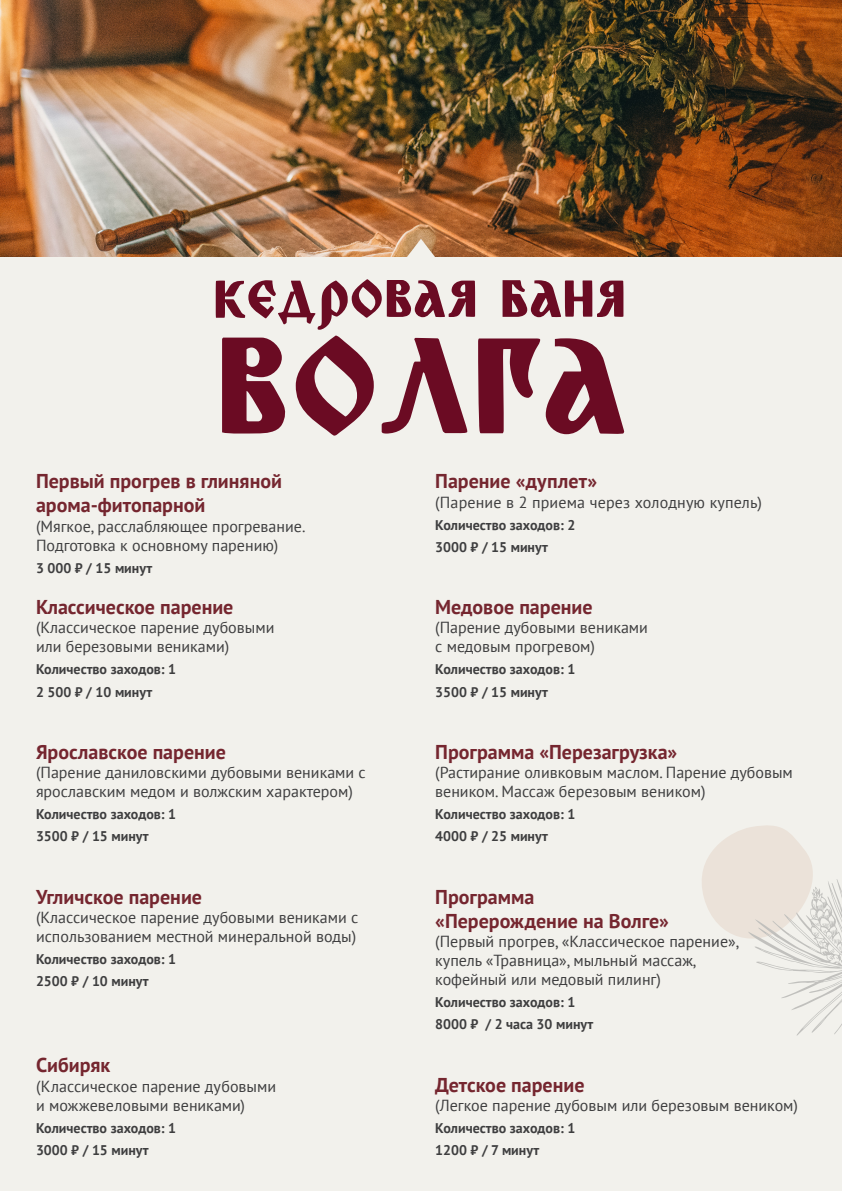
<style>
.page{position:relative;width:842px;height:1191px;background:#f2f1ec}
.page>*{position:absolute;margin:0;border:0;box-sizing:border-box;transform-origin:0 0}
.t1{font:154.8px "Modest TYGRA";color:#6b0b23}
.t2{font:59.6px "Modest TYGRA";color:#6b0b23}
.t3{font:700 20px "PT Sans";color:#75262f}
.t4{font:16px/19.2px "PT Sans";color:#3e3e3f}
.t5{font:700 14px "PT Sans";color:#3e3e3f}
</style>
<div class="page">
<img style="left:0;top:0;width:842px;height:257px">
<svg style="left:702px;top:825px;width:140px;height:211px"></svg>
<svg style="left:359px;top:239px;width:124px;height:18px;background:#c89369"></svg>
<p class="t2" style="left:214px;top:270px;width:414px">КЕДРОВАЯ БАНЯ</p>
<p class="t1" style="left:214px;top:312px;width:415px">ВОЛГА</p>
<p class="t3" style="left:36px;top:468px;width:248px">Первый прогрев в глиняной</p>
<p class="t3" style="left:36px;top:492px;width:171px">арома-фитопарной</p>
<p class="t4" style="left:36px;top:516px;width:271px">(Мягкое, расслабляющее прогревание.</p>
<p class="t4" style="left:36px;top:535px;width:244px">Подготовка к основному парению)</p>
<p class="t5" style="left:36px;top:559px;width:118px">3 000 ₽ / 15 минут</p>
<p class="t3" style="left:36px;top:593px;width:199px">Классическое парение</p>
<p class="t4" style="left:36px;top:617px;width:240px">(Классическое парение дубовыми</p>
<p class="t4" style="left:36px;top:636px;width:195px">или березовыми вениками)</p>
<p class="t5" style="left:36px;top:660px;width:142px">Количество заходов: 1</p>
<p class="t5" style="left:36px;top:682px;width:118px">2 500 ₽ / 10 минут</p>
<p class="t3" style="left:36px;top:738px;width:191px">Ярославское парение</p>
<p class="t4" style="left:36px;top:762px;width:331px">(Парение даниловскими дубовыми вениками с ярославским медом и волжским характером)</p>
<p class="t5" style="left:36px;top:805px;width:142px">Количество заходов: 1</p>
<p class="t5" style="left:36px;top:827px;width:114px">3500 ₽ / 15 минут</p>
<p class="t3" style="left:36px;top:883px;width:168px">Угличское парение</p>
<p class="t4" style="left:36px;top:907px;width:324px">(Классическое парение дубовыми вениками с</p>
<p class="t4" style="left:36px;top:926px;width:322px">использованием местной минеральной воды)</p>
<p class="t5" style="left:36px;top:950px;width:142px">Количество заходов: 1</p>
<p class="t5" style="left:36px;top:972px;width:114px">2500 ₽ / 10 минут</p>
<p class="t3" style="left:36px;top:1052px;width:76px">Сибиряк</p>
<p class="t4" style="left:36px;top:1076px;width:242px">(Классическое парение дубовыми</p>
<p class="t4" style="left:36px;top:1095px;width:211px">и можжевеловыми вениками)</p>
<p class="t5" style="left:36px;top:1118px;width:142px">Количество заходов: 1</p>
<p class="t5" style="left:36px;top:1140px;width:114px">3000 ₽ / 15 минут</p>
<p class="t3" style="left:435px;top:468px;width:164px">Парение «дуплет»</p>
<p class="t4" style="left:435px;top:492px;width:328px">(Парение в 2 приема через холодную купель)</p>
<p class="t5" style="left:435px;top:515px;width:142px">Количество заходов: 2</p>
<p class="t5" style="left:435px;top:537px;width:114px">3000 ₽ / 15 минут</p>
<p class="t3" style="left:435px;top:593px;width:159px">Медовое парение</p>
<p class="t4" style="left:435px;top:617px;width:214px">(Парение дубовыми вениками</p>
<p class="t4" style="left:435px;top:636px;width:161px">с медовым прогревом)</p>
<p class="t5" style="left:435px;top:660px;width:142px">Количество заходов: 1</p>
<p class="t5" style="left:435px;top:682px;width:114px">3500 ₽ / 15 минут</p>
<p class="t3" style="left:435px;top:738px;width:244px">Программа «Перезагрузка»</p>
<p class="t4" style="left:435px;top:762px;width:359px">(Растирание оливковым маслом. Парение дубовым</p>
<p class="t4" style="left:435px;top:781px;width:272px">веником. Массаж березовым веником)</p>
<p class="t5" style="left:435px;top:805px;width:142px">Количество заходов: 1</p>
<p class="t5" style="left:435px;top:827px;width:114px">4000 ₽ / 25 минут</p>
<p class="t3" style="left:435px;top:883px;width:101px">Программа</p>
<p class="t3" style="left:435px;top:907px;width:235px">«Перерождение на Волге»</p>
<p class="t4" style="left:435px;top:931px;width:306px">(Первый прогрев, «Классическое парение»,</p>
<p class="t4" style="left:435px;top:950px;width:263px">купель «Травница», мыльный массаж,</p>
<p class="t4" style="left:435px;top:969px;width:227px">кофейный или медовый пилинг)</p>
<p class="t5" style="left:435px;top:993px;width:142px">Количество заходов: 1</p>
<p class="t5" style="left:435px;top:1015px;width:160px">8000 ₽ / 2 часа 30 минут</p>
<p class="t3" style="left:435px;top:1071px;width:151px">Детское парение</p>
<p class="t4" style="left:435px;top:1095px;width:364px">(Легкое парение дубовым или березовым веником)</p>
<p class="t5" style="left:435px;top:1118px;width:142px">Количество заходов: 1</p>
<p class="t5" style="left:435px;top:1140px;width:106px">1200 ₽ / 7 минут</p>
</div>
